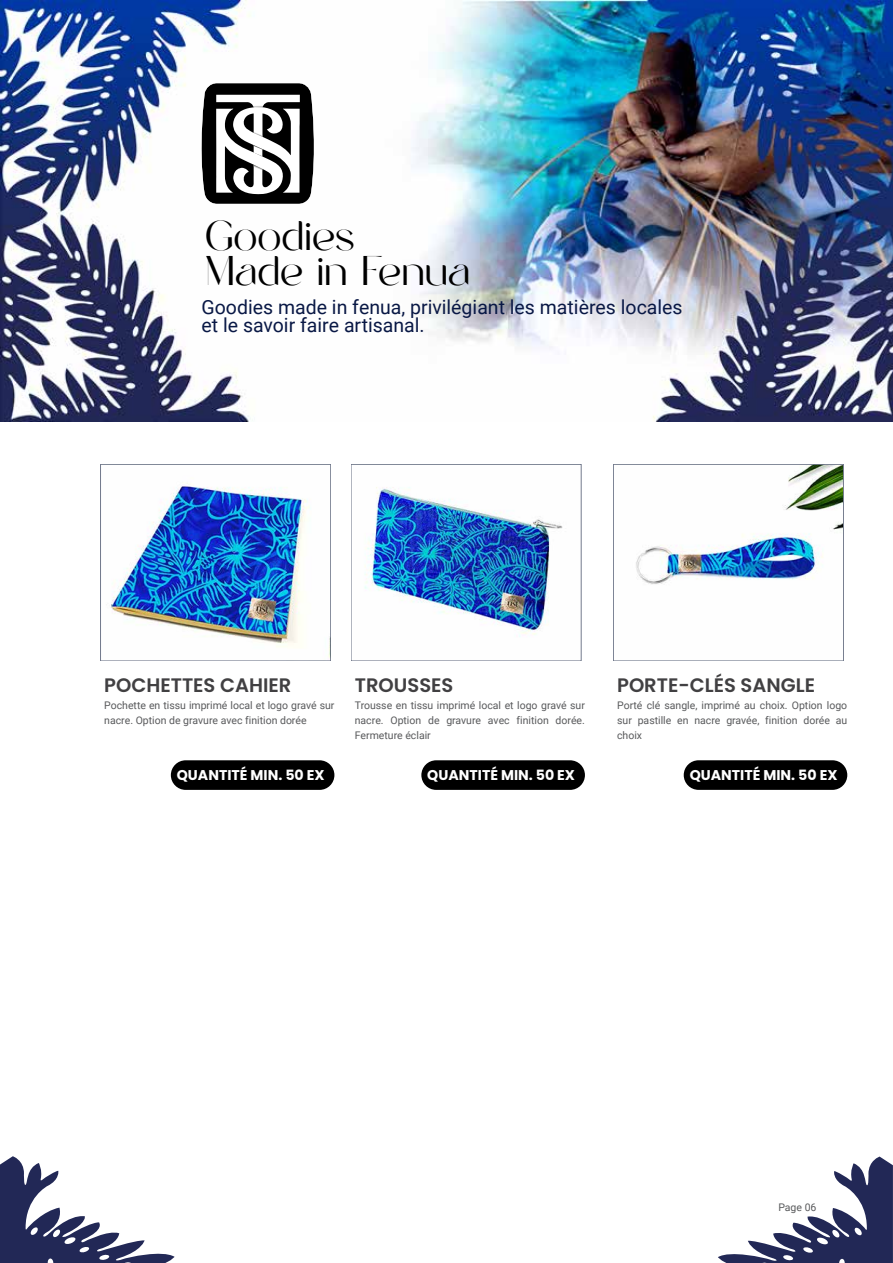
<style>
.page{position:relative;width:893px;height:1263px;background:#fff}
.page>*{position:absolute;margin:0;border:0;box-sizing:border-box;transform-origin:0 0}
.t1{font:41.55px/35.7px "Rantera";color:#000}
.t2{font:19.5px/17.2px "Roboto";color:#091845}
.t3{font:600 19.5px "Poppins";color:#414042}
.t4{font:700 14.1px "Poppins";color:#fff}
.t5{font:10.5px/15px "Roboto";color:#58595b;text-align:justify}
</style>
<div class="page">
<img style="left:0;top:0;width:893px;height:421px">
<div style="left:171px;top:760px;width:163px;height:30px;background:#000;border-radius:15px"></div>
<img style="left:111px;top:483px;width:218px;height:174px">
<div style="left:101px;top:464px;width:230px;height:197px;border:1px solid #727a8c"></div>
<div style="left:421px;top:760px;width:164px;height:30px;background:#000;border-radius:15px"></div>
<img style="left:364px;top:487px;width:199px;height:150px">
<div style="left:351px;top:464px;width:230px;height:197px;border:1px solid #727a8c"></div>
<div style="left:684px;top:760px;width:163px;height:30px;background:#000;border-radius:15px"></div>
<img style="left:636px;top:466px;width:205px;height:119px">
<div style="left:613px;top:464px;width:230px;height:197px;border:1px solid #727a8c"></div>
<svg style="left:0;top:1156px;width:175px;height:106px"></svg>
<svg style="left:718px;top:1156px;width:175px;height:107px"></svg>
<svg style="left:197px;top:83px;width:120px;height:121px"></svg>
<h1 class="t1" style="left:205px;top:220px;width:267px">Goodies<br>Made in Fenua</h1>
<h2 class="t2" style="left:202px;top:298px;width:483px">Goodies made in fenua, privilégiant les matières locales et le savoir faire artisanal.</h2>
<h2 class="t3" style="left:104px;top:673px;width:189px">POCHETTES CAHIER</h2>
<h2 class="t3" style="left:355px;top:673px;width:100px">TROUSSES</h2>
<h2 class="t3" style="left:617px;top:673px;width:199px">PORTE-CLÉS SANGLE</h2>
<p class="t5" style="left:104px;top:697px;width:232px">Pochette en tissu imprimé local et logo gravé sur nacre. Option de gravure avec finition dorée</p>
<p class="t5" style="left:355px;top:697px;width:232px">Trousse en tissu imprimé local et logo gravé sur nacre. Option de gravure avec finition dorée.<br>Fermeture éclair</p>
<p class="t5" style="left:617px;top:697px;width:232px">Porté clé sangle, imprimé au choix. Option logo sur pastille en nacre gravée, finition dorée au choix</p>
<h3 class="t4" style="left:177px;top:767px;width:149px">QUANTITÉ MIN. 50 EX</h3>
<h3 class="t4" style="left:427px;top:767px;width:149px">QUANTITÉ MIN. 50 EX</h3>
<h3 class="t4" style="left:690px;top:767px;width:149px">QUANTITÉ MIN. 50 EX</h3>
<p class="t5" style="left:778px;top:1199px;width:40px">Page 06</p>
</div>
